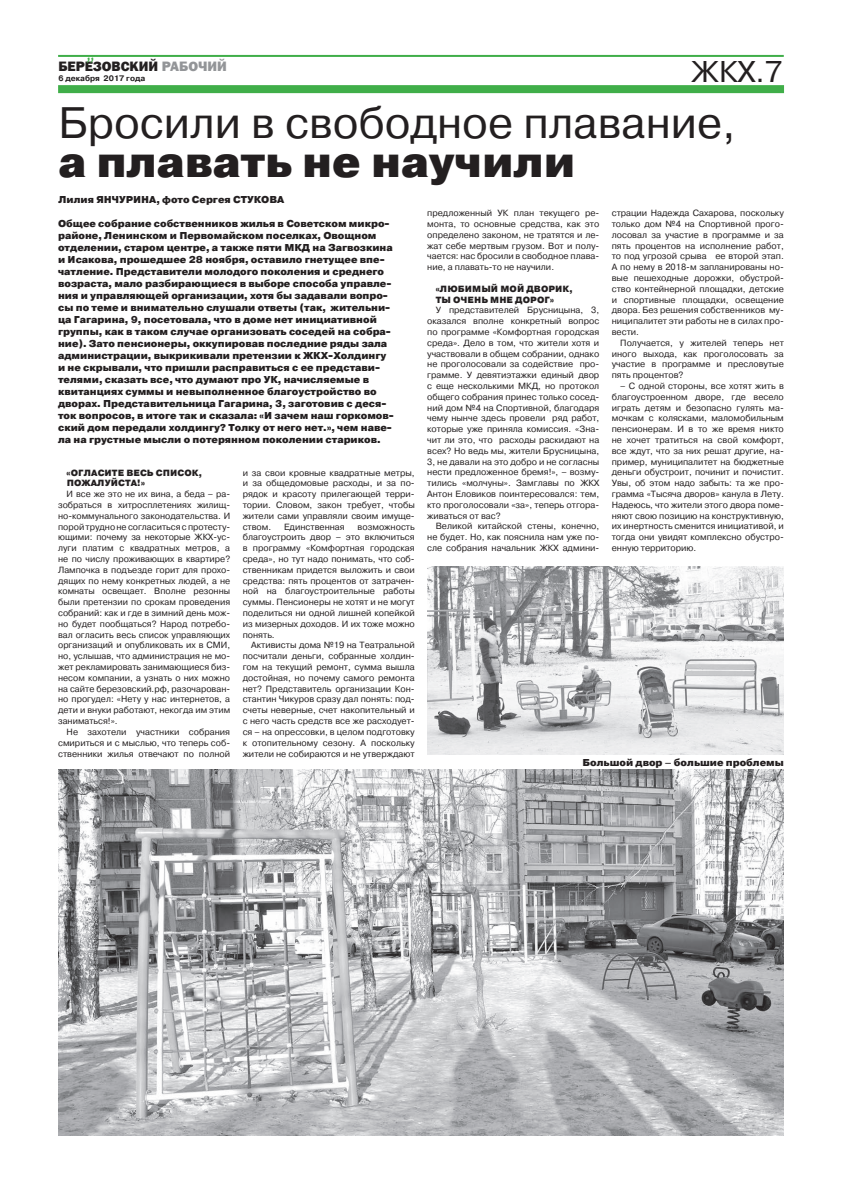
<style>
.page{position:relative;width:842px;height:1191px;background:#fff}
.page>*{position:absolute;margin:0;border:0;box-sizing:border-box;transform-origin:0 0}
.t1{font:44px "Pragmatica";color:#231f20}
.t2{font:900 44px "Pragmatica";color:#231f20}
.t3{font:30px "Pragmatica";color:#231f20}
.t4{font:600 17px "Arno Pro";color:#40ae49;scale:.95 1}
.t5{font:800 14px "Franklin Gothic";color:#231f20}
.t6{font:900 10px/12px "Pragmatica";color:#231f20}
.t7{font:9px/10.8px "Pragmatica";color:#231f20;text-align:justify}
.t8{font:900 9px/10.8px "Pragmatica";letter-spacing:.01em;color:#231f20}
.t9{font:700 8px "Pragmatica";color:#231f20}
.s1{color:#939598}
</style>
<div class="page">
<div style="left:58px;top:85px;width:726px;height:8px;background:#40ae49"></div>
<hr style="left:58px;top:55px;width:726px;height:2px;background:#40ae49">
<img style="left:58px;top:770px;width:726px;height:365px">
<img style="left:427px;top:567px;width:357px;height:187px">
<h3 class="t4" style="left:87px;top:45px;width:9px">,,</h3>
<h3 class="t5" style="left:58px;top:57px;width:170px">БЕРЕЗОВСКИЙ <span class="s1">РАБОЧИЙ</span></h3>
<p class="t9" style="left:58px;top:73px;width:88px">6 декабря 2017 года</p>
<h2 class="t3" style="left:691px;top:53px;width:93px">ЖКХ.7</h2>
<h1 class="t1" style="left:58px;top:96px;width:679px">Бросили в свободное плавание,</h1>
<h1 class="t2" style="left:58px;top:134px;width:518px">а плавать не научили</h1>
<p class="t6" style="left:58px;top:193px;width:227px">Лилия ЯНЧУРИНА, фото Сергея СТУКОВА</p>
<p class="t6" style="left:58px;top:218px;width:337px">Общее собрание собственников жилья в Советском микро&shy;районе, Ленинском и Первомайском поселках, Овощном отделении, старом центре, а также пяти МКД на Загвозкина и Исакова, прошедшее 28 ноября, оставило гнетущее впе&shy;чатление. Представители молодого поколения и среднего возраста, мало разбирающиеся в выборе способа управле&shy;ния и управляющей организации, хотя бы задавали вопро&shy;сы по теме и внимательно слушали ответы (так, жительни&shy;ца Гагарина, 9, посетовала, что в доме нет инициативной группы, как в таком случае организовать соседей на собра&shy;ние). Зато пенсионеры, оккупировав последние ряды зала администрации, выкрикивали претензии к ЖКХ-Холдингу и не скрывали, что пришли расправиться с ее представи&shy;телями, сказать все, что думают про УК, начисляемые в квитанциях суммы и невыполненное благоустройство во дворах. Представительница Гагарина, 3, заготовив с деся&shy;ток вопросов, в итоге так и сказала: «И зачем наш горкомов&shy;ский дом передали холдингу? Толку от него нет.», чем наве&shy;ла на грустные мысли о потерянном поколении стариков.</p>
<p class="t8" style="left:67px;top:467px;width:137px">«ОГЛАСИТЕ ВЕСЬ СПИСОК,<br>ПОЖАЛУЙСТА!»</p>
<p class="t7" style="left:58px;top:489px;width:174px;text-indent:9px">И все же это не их вина, а беда – ра&shy;зобраться в хитросплетениях жилищ&shy;но-коммунального законодательства. И порой трудно не согласиться с протесту&shy;ющими: почему за некоторые ЖКХ-ус&shy;луги платим с квадратных метров, а не по числу проживающих в квартире?<br>Лампочка в подъезде горит для прохо&shy;дящих по нему конкретных людей, а не комнаты освещает. Вполне резонны были претензии по срокам проведения собраний: как и где в зимний день мож&shy;но будет пообщаться? Народ потребо&shy;вал огласить весь список управляющих организаций и опубликовать их в СМИ, но, услышав, что администрация не мо&shy;жет рекламировать занимающиеся биз&shy;несом компании, а узнать о них можно на сайте березовский.рф, разочарован&shy;но прогудел: «Нету у нас интернетов, а дети и внуки работают, некогда им этим заниматься!».</p>
<p class="t7" style="left:58px;top:726px;width:174px;text-indent:9px">Не захотели участники собрания смириться и с мыслью, что теперь соб&shy;ственники жилья отвечают по полной</p>
<p class="t7" style="left:612px;top:208px;width:174px">страции Надежда Сахарова, поскольку только дом №4 на Спортивной прого&shy;лосовал за участие в программе и за пять процентов на исполнение работ, то под угрозой срыва ее второй этап.<br>А по нему в 2018-м запланированы но&shy;вые пешеходные дорожки, обустрой&shy;ство контейнерной площадки, детские и спортивные площадки, освещение двора. Без решения собственников му&shy;ниципалитет эти работы не в силах про&shy;вести.</p>
<p class="t7" style="left:612px;top:337px;width:174px;text-indent:9px">Получается, у жителей теперь нет иного выхода, как проголосовать за участие в программе и пресловутые пять процентов?</p>
<p class="t7" style="left:612px;top:381px;width:174px;text-indent:9px">– С одной стороны, все хотят жить в благоустроенном дворе, где весело играть детям и безопасно гулять ма&shy;мочкам с колясками, маломобильным пенсионерам. И в то же время никто не хочет тратиться на свой комфорт, все ждут, что за них решат другие, на&shy;пример, муниципалитет на бюджетные деньги обустроит, починит и почистит.<br>Увы, об этом надо забыть: та же про&shy;грамма «Тысяча дворов» канула в Лету.<br>Надеюсь, что жители этого двора поме&shy;няют свою позицию на конструктивную, их инертность сменится инициативой, и тогда они увидят комплексно обустро&shy;енную территорию.</p>
<p class="t7" style="left:427px;top:208px;width:174px">предложенный УК план текущего ре&shy;монта, то основные средства, как это определено законом, не тратятся и ле&shy;жат себе мертвым грузом. Вот и полу&shy;чается: нас бросили в свободное плава&shy;ние, а плавать-то не научили.</p>
<p class="t8" style="left:436px;top:283px;width:138px">«ЛЮБИМЫЙ МОЙ ДВОРИК,<br>ТЫ ОЧЕНЬ МНЕ ДОРОГ»</p>
<p class="t7" style="left:427px;top:305px;width:174px;text-indent:9px">У представителей Брусницына, 3, оказался вполне конкретный вопрос по программе «Комфортная городская среда». Дело в том, что жители хотя и участвовали в общем собрании, однако не проголосовали за содействие про&shy;грамме. У девятиэтажки единый двор с еще несколькими МКД, но протокол общего собрания принес только сосед&shy;ний дом №4 на Спортивной, благодаря чему нынче здесь провели ряд работ, которые уже приняла комиссия. «Зна&shy;чит ли это, что расходы раскидают на всех? Но ведь мы, жители Брусницына, 3, не давали на это добро и не согласны нести предложенное бремя!», – возму&shy;тились «молчуны». Замглавы по ЖКХ Антон Еловиков поинтересовался: тем, кто проголосовали «за», теперь отгора&shy;живаться от вас?</p>
<p class="t7" style="left:427px;top:521px;width:174px;text-indent:9px">Великой китайской стены, конечно, не будет. Но, как пояснила нам уже по&shy;сле собрания начальник ЖКХ админи-</p>
<p class="t7" style="left:243px;top:467px;width:174px">и за свои кровные квадратные метры, и за общедомовые расходы, и за по&shy;рядок и красоту прилегающей терри&shy;тории. Словом, закон требует, чтобы жители сами управляли своим имуще&shy;ством.</p>
<p class="t7" style="left:284px;top:521px;width:62px">Единственная</p>
<p class="t7" style="left:243px;top:521px;width:174px;text-indent:115px">возможность благоустроить двор – это включиться в программу «Комфортная городская среда», но тут надо понимать, что соб&shy;ственникам придется выложить и свои средства: пять процентов от затрачен&shy;ной на благоустроительные работы суммы. Пенсионеры не хотят и не могут поделиться ни одной лишней копейкой из мизерных доходов. И их тоже можно понять.</p>
<p class="t7" style="left:243px;top:640px;width:174px;text-indent:9px">Активисты дома №19 на Театральной посчитали деньги, собранные холдин&shy;гом на текущий ремонт, сумма вышла достойная, но почему самого ремонта нет? Представитель организации Кон&shy;стантин Чикуров сразу дал понять: под&shy;счеты неверные, счет накопительный и с него часть средств все же расходует&shy;ся – на опрессовки, в целом подготовку к отопительному сезону. А поскольку жители не собираются и не утверждают</p>
<p class="t6" style="left:583px;top:756px;width:203px">Большой двор – большие проблемы</p>
</div>
